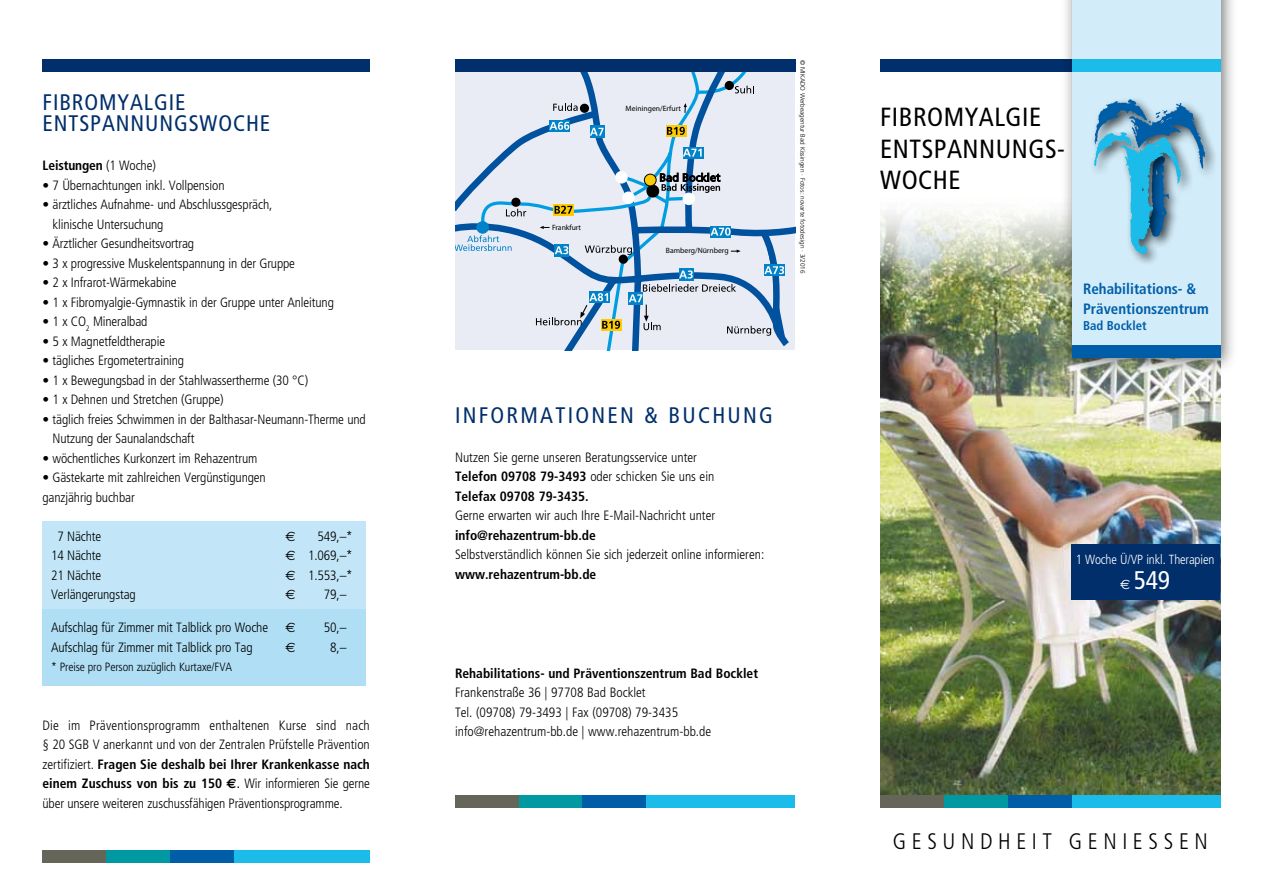
<style>
.page{position:relative;width:1263px;height:893px;background:#fff}
.page>*{position:absolute;margin:0;border:0;box-sizing:border-box;transform-origin:0 0}
.t1{font:condensed 26.25px/31.5px "Frutiger";letter-spacing:.02em;color:#000}
.t2{font:condensed 25.5px "Frutiger";color:#fff}
.t3{font:condensed 22.5px/21px "Frutiger";letter-spacing:.04em;color:#002f6b}
.t4{font:condensed 22.5px "Frutiger";letter-spacing:.1em;color:#002f6b}
.t5{font:300 condensed 22.5px "Frutiger";color:#000}
.t6{font:700 condensed 15px/19.5px "Frutiger";color:#005ea8}
.t7{font:300 condensed 13.5px/19.5px "Frutiger";letter-spacing:-.01em;color:#000}
.t8{font:700 condensed 13.5px "Frutiger";color:#000}
.t9{font:13.5px "Euro Sans";color:#000}
.t10{font:300 condensed 13.2px "Frutiger";letter-spacing:-.01em;color:#fff}
.t11{font:700 condensed 12.75px "Frutiger";color:#005ea8}
.t12{font:300 condensed 12px "Frutiger";letter-spacing:-.01em;color:#000}
.t13{font:7.65px "Myriad";color:#000}
.t14{font:300 6.45px "Frutiger";letter-spacing:-.005em;color:#000}
.s1{font-weight:300}
.s2{font-family:"Euro Sans";font-weight:400;font-stretch:normal}
.s3{font-weight:700}
.s4{font-family:"Euro Sans";font-weight:700;font-stretch:normal}
.s5{font-weight:400}
.s6{font-family:"Euro Sans";font-stretch:normal;font-size:13.5px}
</style>
<div class="page">
<img style="left:880px;top:211px;width:340px;height:584px">
<div style="left:43px;top:521px;width:323px;height:89px;background:#c2e6f7"></div>
<div style="left:43px;top:609px;width:323px;height:77px;background:#b0dff5"></div>
<div style="left:880px;top:60px;width:191px;height:12px;background:#002f6b"></div>
<div style="left:455px;top:60px;width:340px;height:12px;background:#002f6b"></div>
<div style="left:1060px;top:0;width:177px;height:374px;background:#000;opacity:.55"></div>
<div style="left:1071px;top:0;width:149px;height:357px;background:#d2ecf9"></div>
<div style="left:1071px;top:60px;width:149px;height:12px;background:#1bbbea"></div>
<div style="left:1071px;top:345px;width:149px;height:12px;background:#005ea8"></div>
<svg style="left:455px;top:72px;width:338px;height:278px;background:#c9d6e6"></svg>
<div style="left:1071px;top:795px;width:149px;height:13px;background:#1bbbea"></div>
<div style="left:944px;top:795px;width:64px;height:13px;background:#0098a1"></div>
<div style="left:1008px;top:795px;width:63px;height:13px;background:#005ea8"></div>
<div style="left:880px;top:795px;width:64px;height:13px;background:#666559"></div>
<div style="left:646px;top:795px;width:149px;height:13px;background:#1bbbea"></div>
<div style="left:519px;top:795px;width:64px;height:13px;background:#0098a1"></div>
<div style="left:583px;top:795px;width:63px;height:13px;background:#005ea8"></div>
<div style="left:455px;top:795px;width:64px;height:13px;background:#666559"></div>
<div style="left:234px;top:850px;width:136px;height:13px;background:#1bbbea"></div>
<div style="left:106px;top:850px;width:64px;height:13px;background:#0098a1"></div>
<div style="left:170px;top:850px;width:64px;height:13px;background:#005ea8"></div>
<div style="left:43px;top:850px;width:63px;height:13px;background:#666559"></div>
<img style="left:1097px;top:99px;width:107px;height:23px">
<div style="left:1089px;top:127px;width:104px;height:138px;background:#000;opacity:.7"></div>
<img style="left:1089px;top:122px;width:126px;height:135px">
<div style="left:43px;top:60px;width:327px;height:12px;background:#002f6b"></div>
<div style="left:1071px;top:544px;width:148px;height:56px;background:#002f6b"></div>
<h3 class="t3" style="left:43px;top:92px;width:229px">FIBROMYALGIE<br>ENTSPANNUNGSWOCHE</h3>
<p class="t8" style="left:43px;top:158px;width:115px">Leistungen <span class="s1">(1 Woche)</span></p>
<p class="t7" style="left:43px;top:176px;width:184px">• 7 Übernachtungen inkl. Vollpension</p>
<p class="t7" style="left:53px;top:195px;width:221px;text-indent:-10px">• ärztliches Aufnahme- und Abschlussgespräch, klinische Untersuchung</p>
<p class="t7" style="left:43px;top:234px;width:153px">• Ärztlicher Gesundheitsvortrag</p>
<p class="t7" style="left:43px;top:254px;width:254px">• 3 x progressive Muskelentspannung in der Gruppe</p>
<p class="t7" style="left:43px;top:273px;width:136px">• 2 x Infrarot-Wärmekabine</p>
<p class="t7" style="left:43px;top:293px;width:293px">• 1 x Fibromyalgie-Gymnastik in der Gruppe unter Anleitung</p>
<p class="t7" style="left:43px;top:312px;width:107px">• 1 x CO<sub>2</sub> Mineralbad</p>
<p class="t7" style="left:43px;top:332px;width:124px">• 5 x Magnetfeldtherapie</p>
<p class="t7" style="left:43px;top:351px;width:143px">• tägliches Ergometertraining</p>
<p class="t7" style="left:43px;top:371px;width:267px">• 1 x Bewegungsbad in der Stahlwassertherme (30 °C)</p>
<p class="t7" style="left:43px;top:390px;width:183px">• 1 x Dehnen und Stretchen (Gruppe)</p>
<p class="t7" style="left:53px;top:410px;width:315px;text-indent:-10px">• täglich freies Schwimmen in der Balthasar-Neumann-Therme und<br>Nutzung der Saunalandschaft</p>
<p class="t7" style="left:43px;top:449px;width:216px">• wöchentliches Kurkonzert im Rehazentrum</p>
<p class="t7" style="left:43px;top:468px;width:225px">• Gästekarte mit zahlreichen Vergünstigungen ganzjährig buchbar</p>
<p class="t7" style="left:57px;top:527px;width:45px">7 Nächte</p>
<p class="t9" style="left:286px;top:528px;width:12px">E</p>
<p class="t7" style="left:317px;top:527px;width:37px">549,–*</p>
<p class="t7" style="left:51px;top:546px;width:52px">14 Nächte</p>
<p class="t7" style="left:286px;top:546px;width:69px"><span class="s2">E</span> 1.069,–*</p>
<p class="t7" style="left:51px;top:566px;width:52px">21 Nächte</p>
<p class="t7" style="left:286px;top:566px;width:69px"><span class="s2">E</span> 1.553,–*</p>
<p class="t7" style="left:51px;top:585px;width:86px">Verlängerungstag</p>
<p class="t9" style="left:286px;top:587px;width:12px">E</p>
<p class="t7" style="left:324px;top:585px;width:24px">79,–</p>
<p class="t7" style="left:51px;top:618px;width:219px">Aufschlag für Zimmer mit Talblick pro Woche</p>
<p class="t9" style="left:286px;top:620px;width:12px">E</p>
<p class="t7" style="left:324px;top:618px;width:24px">50,–</p>
<p class="t7" style="left:51px;top:638px;width:203px">Aufschlag für Zimmer mit Talblick pro Tag</p>
<p class="t9" style="left:286px;top:639px;width:12px">E</p>
<p class="t7" style="left:330px;top:638px;width:18px">8,–</p>
<p class="t12" style="left:51px;top:660px;width:183px">* Preise pro Person zuzüglich Kurtaxe/FVA</p>
<p class="t7" style="left:43px;top:716px;width:329px;text-align:justify">Die im Präventionsprogramm enthaltenen Kurse sind nach § 20 SGB V anerkannt und von der Zentralen Prüfstelle Prävention zertifiziert. <span class="s3">Fragen Sie deshalb bei Ihrer Krankenkasse nach einem Zuschuss von bis zu 150</span> <span class="s4">E</span><span class="s5">.</span> Wir informieren Sie gerne über unsere weiteren zuschussfähigen Präventionsprogramme.</p>
<p class="t13" style="left:552px;top:223px;width:31px">Frankfurt</p>
<p class="t13" style="left:626px;top:105px;width:57px">Meiningen/Erfurt</p>
<p class="t13" style="left:666px;top:247px;width:64px">Bamberg/Nürnberg</p>
<p class="t14" style="left:806px;top:60px;width:215px;rotate:90deg">© MIKADO Werbeagentur Bad Kissingen · Fotos: novarte fotodesign · 3/2016</p>
<h3 class="t4" style="left:455px;top:402px;width:319px">INFORMATIONEN &amp; BUCHUNG</h3>
<p class="t7" style="left:455px;top:447px;width:261px">Nutzen Sie gerne unseren Beratungsservice unter<br><span class="s3">Telefon 09708 79-3493</span> oder schicken Sie uns ein<br><span class="s3">Telefax 09708 79-3435.</span></p>
<p class="t7" style="left:455px;top:506px;width:262px">Gerne erwarten wir auch Ihre E-Mail-Nachricht unter</p>
<p class="t8" style="left:455px;top:527px;width:142px">info@rehazentrum-bb.de</p>
<p class="t7" style="left:455px;top:545px;width:311px">Selbstverständlich können Sie sich jederzeit online informieren:</p>
<p class="t8" style="left:455px;top:566px;width:143px">www.rehazentrum-bb.de</p>
<p class="t8" style="left:455px;top:665px;width:305px">Rehabilitations- und Präventionszentrum Bad Bocklet</p>
<p class="t7" style="left:455px;top:683px;width:258px">Frankenstraße 36 | 97708 Bad Bocklet<br>Tel. (09708) 79-3493 | Fax (09708) 79-3435 info@rehazentrum-bb.de | www.rehazentrum-bb.de</p>
<h1 class="t1" style="left:880px;top:101px;width:186px">FIBROMYALGIE<br>ENTSPANNUNGS-<br>WOCHE</h1>
<p class="t6" style="left:1083px;top:279px;width:127px">Rehabilitations- &amp;<br>Präventionszentrum</p>
<p class="t11" style="left:1083px;top:318px;width:65px">Bad Bocklet</p>
<p class="t10" style="left:1076px;top:552px;width:140px">1 Woche Ü/VP inkl. Therapien</p>
<h2 class="t2" style="left:1120px;top:565px;width:51px"><span class="s6">E</span> 549</h2>
<h3 class="t5" style="left:893px;top:829px;width:36px">Gesund</h3>
<h3 class="t5" style="left:998px;top:829px;width:31px">heit</h3>
<h3 class="t5" style="left:1069px;top:829px;width:16px">genie</h3>
<h3 class="t5" style="left:1148px;top:829px;width:45px">SSen</h3>
</div>
